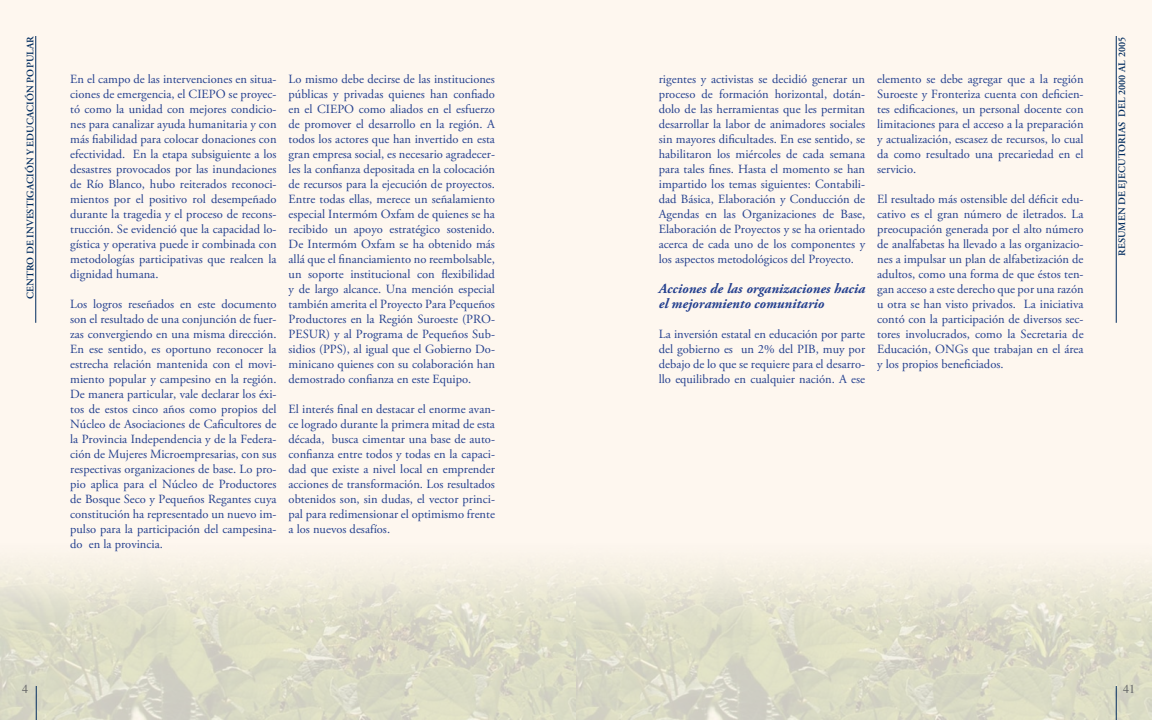
<style>
.page{position:relative;width:1152px;height:720px;background:#fef7ef}
.page>*{position:absolute;margin:0;border:0;box-sizing:border-box;transform-origin:0 0}
.t1{font:italic 700 14px/15px "Adobe Garamond Pro";color:#24408f}
.t2{font:12.5px/15px "Adobe Garamond Pro";color:#24408f;text-align:justify}
.t3{font:12px "Times";color:#636466}
.t4{font:600 10px "Adobe Garamond Pro";letter-spacing:.015em;color:#002b5e}
</style>
<div class="page">
<img style="left:0;top:288px;width:1152px;height:432px">
<hr style="left:36px;top:36px;width:1px;height:287px;background:#002b5e">
<hr style="left:36px;top:686px;width:1px;height:34px;background:#002b5e">
<hr style="left:1116px;top:686px;width:1px;height:34px;background:#002b5e">
<hr style="left:1116px;top:36px;width:1px;height:287px;background:#002b5e">
<p class="t4" style="left:25px;top:299px;width:265px;rotate:-90deg">CENTRO DE INVESTIGACIÓN Y EDUCACIÓN POPULAR</p>
<p class="t4" style="left:1116px;top:256px;width:221px;rotate:-90deg">Resumen de ejecutorias del 2000 al 2005</p>
<p class="t2" style="left:70px;top:72px;width:208px">En el campo de las intervenciones en situa&shy;ciones de emergencia, el CIEPO se proyec&shy;tó como la unidad con mejores condicio&shy;nes para canalizar ayuda humanitaria y con más fiabilidad para colocar donaciones con efectividad. En la etapa subsiguiente a los desastres provocados por las inundaciones de Río Blanco, hubo reiterados reconoci&shy;mientos por el positivo rol desempeñado durante la tragedia y el proceso de recons&shy;trucción. Se evidenció que la capacidad lo&shy;gística y operativa puede ir combinada con metodologías participativas que realcen la dignidad humana.</p>
<p class="t2" style="left:70px;top:297px;width:208px">Los logros reseñados en este documento son el resultado de una conjunción de fuer&shy;zas convergiendo en una misma dirección.<br>En ese sentido, es oportuno reconocer la estrecha relación mantenida con el movi&shy;miento popular y campesino en la región.<br>De manera particular, vale declarar los éxi&shy;tos de estos cinco años como propios del Núcleo de Asociaciones de Caficultores de la Provincia Independencia y de la Federa&shy;ción de Mujeres Microempresarias, con sus respectivas organizaciones de base. Lo pro&shy;pio aplica para el Núcleo de Productores de Bosque Seco y Pequeños Regantes cuya constitución ha representado un nuevo im&shy;pulso para la participación del campesina&shy;do en la provincia.</p>
<p class="t2" style="left:289px;top:72px;width:208px">Lo mismo debe decirse de las instituciones públicas y privadas quienes han confiado en el CIEPO como aliados en el esfuerzo de promover el desarrollo en la región. A todos los actores que han invertido en esta gran empresa social, es necesario agradecer&shy;les la confianza depositada en la colocación de recursos para la ejecución de proyectos.<br>Entre todas ellas, merece un señalamiento especial Intermóm Oxfam de quienes se ha recibido un apoyo estratégico sostenido.<br>De Intermóm Oxfam se ha obtenido más allá que el financiamiento no reembolsable, un soporte institucional con flexibilidad y de largo alcance. Una mención especial también amerita el Proyecto Para Pequeños Productores en la Región Suroeste (PRO-PESUR) y al Programa de Pequeños Sub&shy;sidios (PPS), al igual que el Gobierno Do&shy;minicano quienes con su colaboración han demostrado confianza en este Equipo.</p>
<p class="t2" style="left:289px;top:402px;width:208px">El interés final en destacar el enorme avan&shy;ce logrado durante la primera mitad de esta década, busca cimentar una base de auto&shy;confianza entre todos y todas en la capaci&shy;dad que existe a nivel local en emprender acciones de transformación. Los resultados obtenidos son, sin dudas, el vector princi&shy;pal para redimensionar el optimismo frente a los nuevos desafíos.</p>
<p class="t2" style="left:659px;top:72px;width:208px">rigentes y activistas se decidió generar un proceso de formación horizontal, dotán&shy;dolo de las herramientas que les permitan desarrollar la labor de animadores sociales sin mayores dificultades. En ese sentido, se habilitaron los miércoles de cada semana para tales fines. Hasta el momento se han impartido los temas siguientes: Contabili&shy;dad Básica, Elaboración y Conducción de Agendas en las Organizaciones de Base, Elaboración de Proyectos y se ha orientado acerca de cada uno de los componentes y los aspectos metodológicos del Proyecto.</p>
<p class="t1" style="left:659px;top:282px;width:208px">Acciones de las organizaciones hacia el mejoramiento comunitario</p>
<p class="t2" style="left:659px;top:327px;width:208px">La inversión estatal en educación por parte del gobierno es un 2% del PIB, muy por debajo de lo que se requiere para el desarro&shy;llo equilibrado en cualquier nación. A ese</p>
<p class="t2" style="left:877px;top:72px;width:208px">elemento se debe agregar que a la región Suroeste y Fronteriza cuenta con deficien&shy;tes edificaciones, un personal docente con limitaciones para el acceso a la preparación y actualización, escasez de recursos, lo cual da como resultado una precariedad en el servicio.</p>
<p class="t2" style="left:877px;top:192px;width:208px">El resultado más ostensible del déficit edu&shy;cativo es el gran número de iletrados. La preocupación generada por el alto número de analfabetas ha llevado a las organizacio&shy;nes a impulsar un plan de alfabetización de adultos, como una forma de que éstos ten&shy;gan acceso a este derecho que por una razón u otra se han visto privados. La iniciativa contó con la participación de diversos sec&shy;tores involucrados, como la Secretaria de Educación, ONGs que trabajan en el área y los propios beneficiados.</p>
<p class="t3" style="left:22px;top:678px;width:7px">4</p>
<p class="t3" style="left:1123px;top:678px;width:13px">41</p>
</div>
